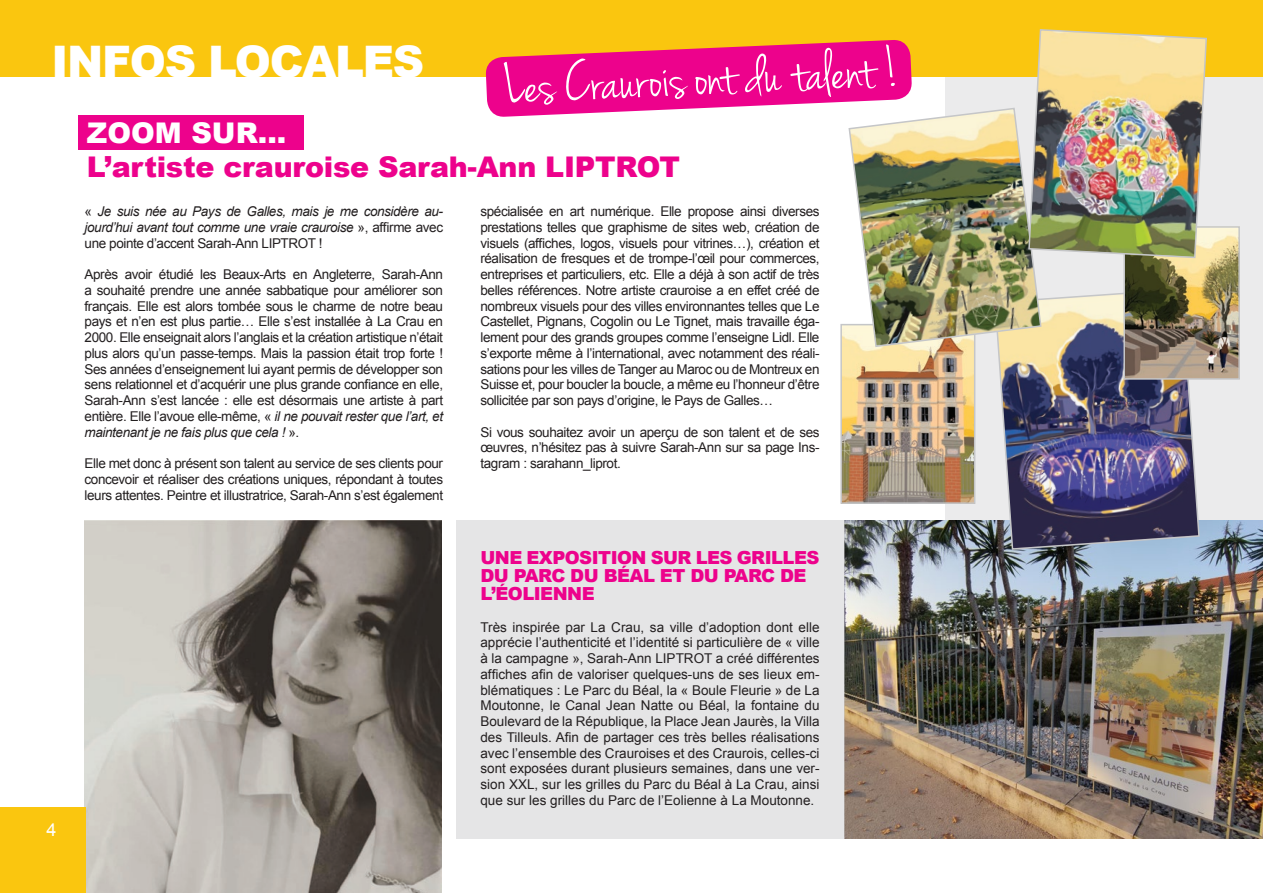
<style>
.page{position:relative;width:1263px;height:893px;background:#fff}
.page>*{position:absolute;margin:0;border:0;box-sizing:border-box;transform-origin:0 0}
.t1{font:58.8px "Jenna Sue";color:#fff}
.t2{font:900 43.5px "Arial";letter-spacing:-.03em;color:#fff}
.t3{font:900 28.5px "Arial";letter-spacing:-.01em;color:#ed028c}
.t4{font:900 28.5px "Arial";color:#fff}
.t5{font:900 18px/18px "Arial";letter-spacing:-.03em;color:#ed028c}
.t6{font:18px "Arial";color:#fff}
.t7{font:13.5px/15.8px "Arial";letter-spacing:-.03em;color:#231f20;text-align:justify}
.t8{font:italic 13.5px/15.8px "Arial";letter-spacing:-.03em;color:#231f20;text-align:justify}
.s1{font-style:normal}
.s2{font-style:italic}
</style>
<div class="page">
<div style="left:945px;top:71px;width:318px;height:767px;background:#ebebec"></div>
<img style="left:845px;top:521px;width:418px;height:317px">
<div style="left:457px;top:521px;width:388px;height:318px;background:#e5e5e6"></div>
<img style="left:85px;top:521px;width:356px;height:372px">
<div style="left:0;top:0;width:1263px;height:76px;background:#fac60f"></div>
<div style="left:78px;top:115px;width:225px;height:35px;background:#ed028c"></div>
<svg style="left:485px;top:40px;width:427px;height:77px"></svg>
<div style="left:0;top:807px;width:86px;height:86px;background:#fac60f"></div>
<img style="left:994px;top:293px;width:206px;height:258px">
<img style="left:1126px;top:229px;width:111px;height:148px">
<div style="left:1123px;top:226px;width:117px;height:154px;border:2px solid #c5c6c8"></div>
<img style="left:843px;top:327px;width:129px;height:174px">
<div style="left:840px;top:324px;width:135px;height:180px;border:2px solid #c5c6c8"></div>
<img style="left:848px;top:107px;width:194px;height:241px">
<img style="left:1027px;top:29px;width:181px;height:230px">
<h2 class="t2" style="left:52px;top:29px;width:374px">INFOS LOCALES</h2>
<h1 class="t1" style="left:503px;top:54px;width:397px;rotate:-3deg">Les Craurois ont du talent !</h1>
<h3 class="t4" style="left:87px;top:112px;width:201px">ZOOM SUR...</h3>
<h3 class="t3" style="left:87px;top:146px;width:595px">L’artiste crauroise Sarah-Ann LIPTROT</h3>
<p class="t7" style="left:480px;top:204px;width:341px">spécialisée en art numérique. Elle propose ainsi diverses prestations telles que graphisme de sites web, création de visuels (affiches, logos, visuels pour vitrines…), création et réalisation de fresques et de trompe-l’œil pour commerces, entreprises et particuliers, etc. Elle a déjà à son actif de très belles références. Notre artiste crauroise a en effet créé de nombreux visuels pour des villes environnantes telles que Le Castellet, Pignans, Cogolin ou Le Tignet, mais travaille éga&shy;lement pour des grands groupes comme l’enseigne Lidl. Elle s’exporte même à l’international, avec notamment des réali&shy;sations pour les villes de Tanger au Maroc ou de Montreux en Suisse et, pour boucler la boucle, a même eu l’honneur d’être sollicitée par son pays d’origine, le Pays de Galles…</p>
<p class="t7" style="left:480px;top:424px;width:341px">Si vous souhaitez avoir un aperçu de son talent et de ses œuvres, n’hésitez pas à suivre Sarah-Ann sur sa page Ins&shy;tagram : sarahann_liprot.</p>
<p class="t8" style="left:85px;top:204px;width:360px"><span class="s1">«</span> Je suis née au Pays de Galles, mais je me considère au&shy;jourd’hui avant tout comme une vraie crauroise <span class="s1">», affirme avec une pointe d’accent Sarah-Ann LIPTROT !</span></p>
<p class="t7" style="left:85px;top:267px;width:360px">Après avoir étudié les Beaux-Arts en Angleterre, Sarah-Ann a souhaité prendre une année sabbatique pour améliorer son français. Elle est alors tombée sous le charme de notre beau pays et n’en est plus partie… Elle s’est installée à La Crau en 2000. Elle enseignait alors l’anglais et la création artistique n’était plus alors qu’un passe-temps. Mais la passion était trop forte !<br>Ses années d’enseignement lui ayant permis de développer son sens relationnel et d’acquérir une plus grande confiance en elle, Sarah-Ann s’est lancée : elle est désormais une artiste à part entière. Elle l’avoue elle-même, « <span class="s2">il ne pouvait rester que l’art, et maintenant je ne fais plus que cela !</span> ».</p>
<p class="t7" style="left:85px;top:456px;width:360px">Elle met donc à présent son talent au service de ses clients pour concevoir et réaliser des créations uniques, répondant à toutes leurs attentes. Peintre et illustratrice, Sarah-Ann s’est également</p>
<h3 class="t6" style="left:46px;top:818px;width:12px">4</h3>
<h3 class="t5" style="left:480px;top:548px;width:341px">UNE EXPOSITION SUR LES GRILLES<br>DU PARC DU BÉAL ET DU PARC DE<br>L’ÉOLIENNE</h3>
<p class="t7" style="left:480px;top:619px;width:341px">Très inspirée par La Crau, sa ville d’adoption dont elle apprécie l’authenticité et l’identité si particulière de « ville à la campagne », Sarah-Ann LIPTROT a créé différentes affiches afin de valoriser quelques-uns de ses lieux em&shy;blématiques : Le Parc du Béal, la « Boule Fleurie » de La Moutonne, le Canal Jean Natte ou Béal, la fontaine du Boulevard de la République, la Place Jean Jaurès, la Villa des Tilleuls. Afin de partager ces très belles réalisations avec l’ensemble des Crauroises et des Craurois, celles-ci sont exposées durant plusieurs semaines, dans une ver&shy;sion XXL, sur les grilles du Parc du Béal à La Crau, ainsi que sur les grilles du Parc de l’Eolienne à La Moutonne.</p>
</div>
